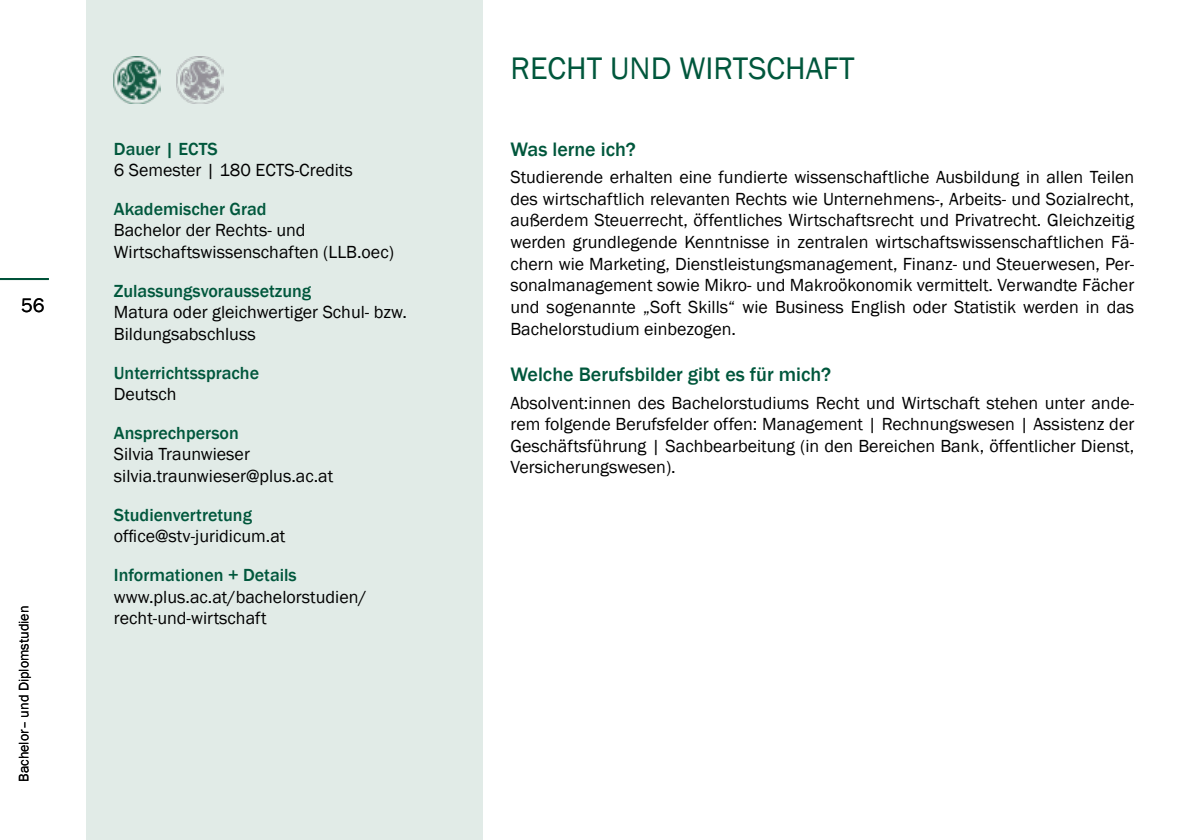
<style>
.page{position:relative;width:1191px;height:840px;background:#fff}
.page>*{position:absolute;margin:0;border:0;box-sizing:border-box;transform-origin:0 0}
.t1{font:32px "Franklin Gothic";color:#00573c}
.t2{font:500 20px "Franklin Gothic";color:#00573c}
.t3{font:20px "Franklin Gothic";color:#000}
.t4{font:18px/21.6px "Franklin Gothic";color:#000}
.t5{font:500 18px "Franklin Gothic";color:#00573c}
.t6{font:14px "Franklin Gothic";color:#000}
</style>
<div class="page">
<div style="left:86px;top:0;width:396px;height:839px;background:#e1ebe7"></div>
<hr style="left:0;top:278px;width:49px;height:2px;background:#005239">
<img style="left:176px;top:57px;width:47px;height:47px">
<img style="left:113px;top:57px;width:47px;height:47px">
<p class="t3" style="left:21px;top:293px;width:25px">56</p>
<p class="t6" style="left:15px;top:781px;width:177px;rotate:-90deg">Bachelor– und Diplomstudien</p>
<p class="t5" style="left:114px;top:137px;width:105px">Dauer | ECTS</p>
<p class="t4" style="left:114px;top:160px;width:240px">6 Semester | 180 ECTS-Credits</p>
<p class="t5" style="left:114px;top:197px;width:154px">Akademischer Grad</p>
<p class="t4" style="left:114px;top:220px;width:281px">Bachelor der Rechts- und<br>Wirtschaftswissenschaften (LLB.oec)</p>
<p class="t5" style="left:114px;top:279px;width:199px">Zulassungsvoraussetzung</p>
<p class="t4" style="left:114px;top:302px;width:295px">Matura oder gleichwertiger Schul- bzw.<br>Bildungsabschluss</p>
<p class="t5" style="left:114px;top:361px;width:147px">Unterrichtssprache</p>
<p class="t4" style="left:114px;top:383px;width:64px">Deutsch</p>
<p class="t5" style="left:114px;top:421px;width:126px">Ansprechperson</p>
<p class="t4" style="left:114px;top:444px;width:221px">Silvia Traunwieser silvia.traunwieser@plus.ac.at</p>
<p class="t5" style="left:114px;top:503px;width:140px">Studienvertretung</p>
<p class="t4" style="left:114px;top:525px;width:173px">office@stv-juridicum.at</p>
<p class="t5" style="left:114px;top:563px;width:184px">Informationen + Details</p>
<p class="t4" style="left:114px;top:586px;width:254px">www.plus.ac.at/bachelorstudien/ recht-und-wirtschaft</p>
<h1 class="t1" style="left:510px;top:48px;width:346px">RECHT UND WIRTSCHAFT</h1>
<p class="t2" style="left:510px;top:137px;width:127px">Was lerne ich?</p>
<p class="t4" style="left:510px;top:167px;width:625px;text-align:justify">Studierende erhalten eine fundierte wissenschaftliche Ausbildung in allen Teilen des wirtschaftlich relevanten Rechts wie Unternehmens-, Arbeits- und Sozialrecht, außerdem Steuerrecht, öffentliches Wirtschaftsrecht und Privatrecht. Gleichzeitig werden grundlegende Kenntnisse in zentralen wirtschaftswissenschaftlichen Fä&shy;chern wie Marketing, Dienstleistungsmanagement, Finanz- und Steuerwesen, Per&shy;sonalmanagement sowie Mikro- und Makroökonomik vermittelt. Verwandte Fächer und sogenannte „Soft Skills“ wie Business English oder Statistik werden in das Bachelorstudium einbezogen.</p>
<p class="t2" style="left:510px;top:362px;width:322px">Welche Berufsbilder gibt es für mich?</p>
<p class="t4" style="left:510px;top:392px;width:625px;text-align:justify">Absolvent:innen des Bachelorstudiums Recht und Wirtschaft stehen unter ande&shy;rem folgende Berufsfelder offen: Management | Rechnungswesen | Assistenz der Geschäftsführung | Sachbearbeitung (in den Bereichen Bank, öffentlicher Dienst, Versicherungswesen).</p>
</div>
